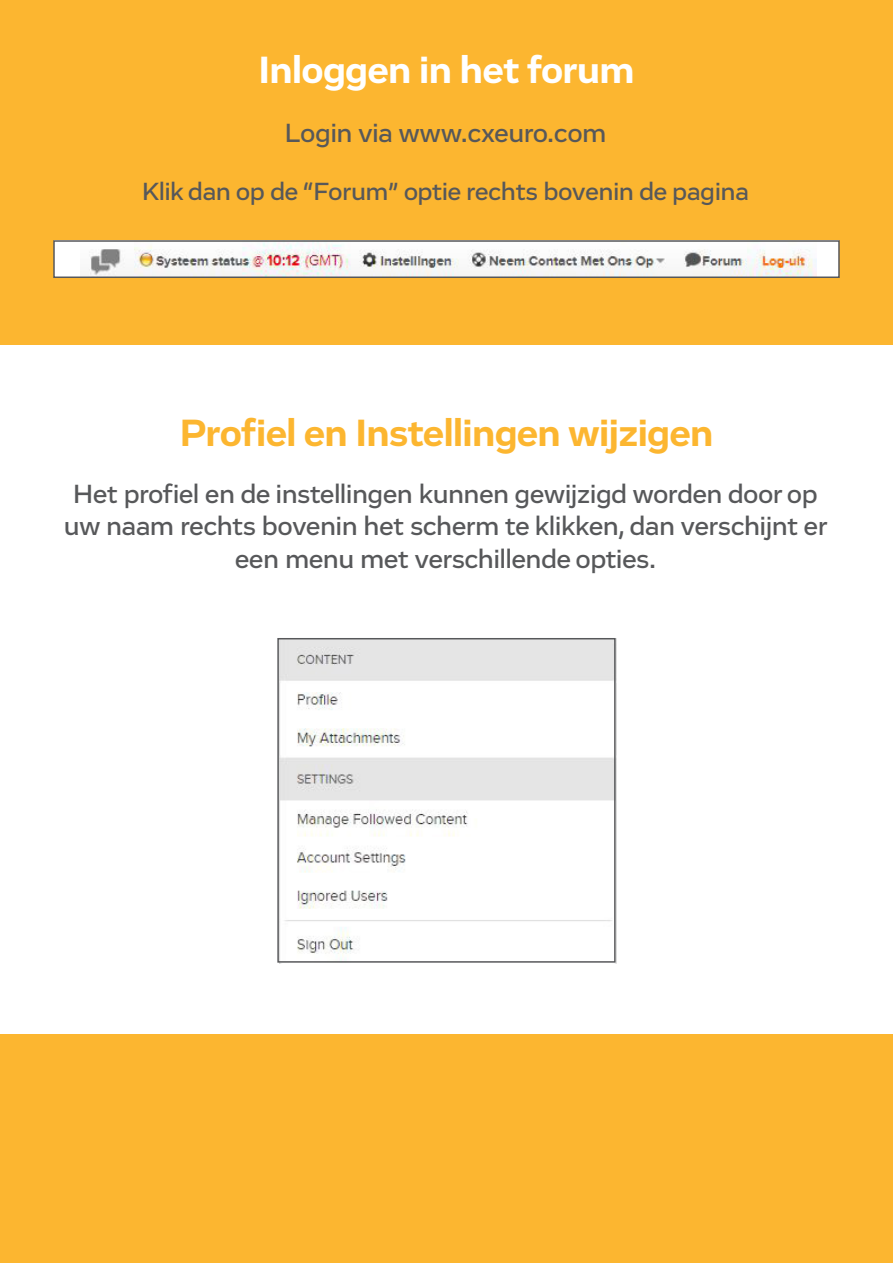
<style>
.page{position:relative;width:893px;height:1263px;background:#fff}
.page>*{position:absolute;margin:0;border:0;box-sizing:border-box;transform-origin:0 0}
.t1{font:700 39px "Vito";color:#fcb630}
.t2{font:700 39px "Vito";color:#fff}
.t3{font:500 27px/32.4px "Vito";color:#57585a;text-align:center}
.t4{font:500 25.5px "Vito";color:#57585a}
</style>
<div class="page">
<div style="left:0;top:0;width:893px;height:347px;background:#fcb630"></div>
<div style="left:0;top:1034px;width:893px;height:229px;background:#fcb630"></div>
<div style="left:0;top:345px;width:893px;height:689px;background:#fff"></div>
<div style="left:54px;top:241px;width:785px;height:36px;background:#fff"></div>
<img style="left:89px;top:243px;width:727px;height:32px">
<img style="left:279px;top:639px;width:338px;height:325px">
<div style="left:53px;top:240px;width:787px;height:38px;border:2px solid #57585a"></div>
<div style="left:277px;top:638px;width:339px;height:325px;border:2px solid #57585a"></div>
<p class="t2" style="left:259px;top:46px;width:377px">Inloggen in het forum</p>
<p class="t3" style="left:285px;top:117px;width:323px">Login via www.cxeuro.com</p>
<p class="t4" style="left:142px;top:176px;width:608px">Klik dan op de “Forum” optie rechts bovenin de pagina</p>
<p class="t1" style="left:180px;top:408px;width:535px">Profiel en Instellingen wijzigen</p>
<p class="t3" style="left:64px;top:477px;width:765px">Het profiel en de instellingen kunnen gewijzigd worden door op uw naam rechts bovenin het scherm te klikken, dan verschijnt er een menu met verschillende opties.</p>
</div>
